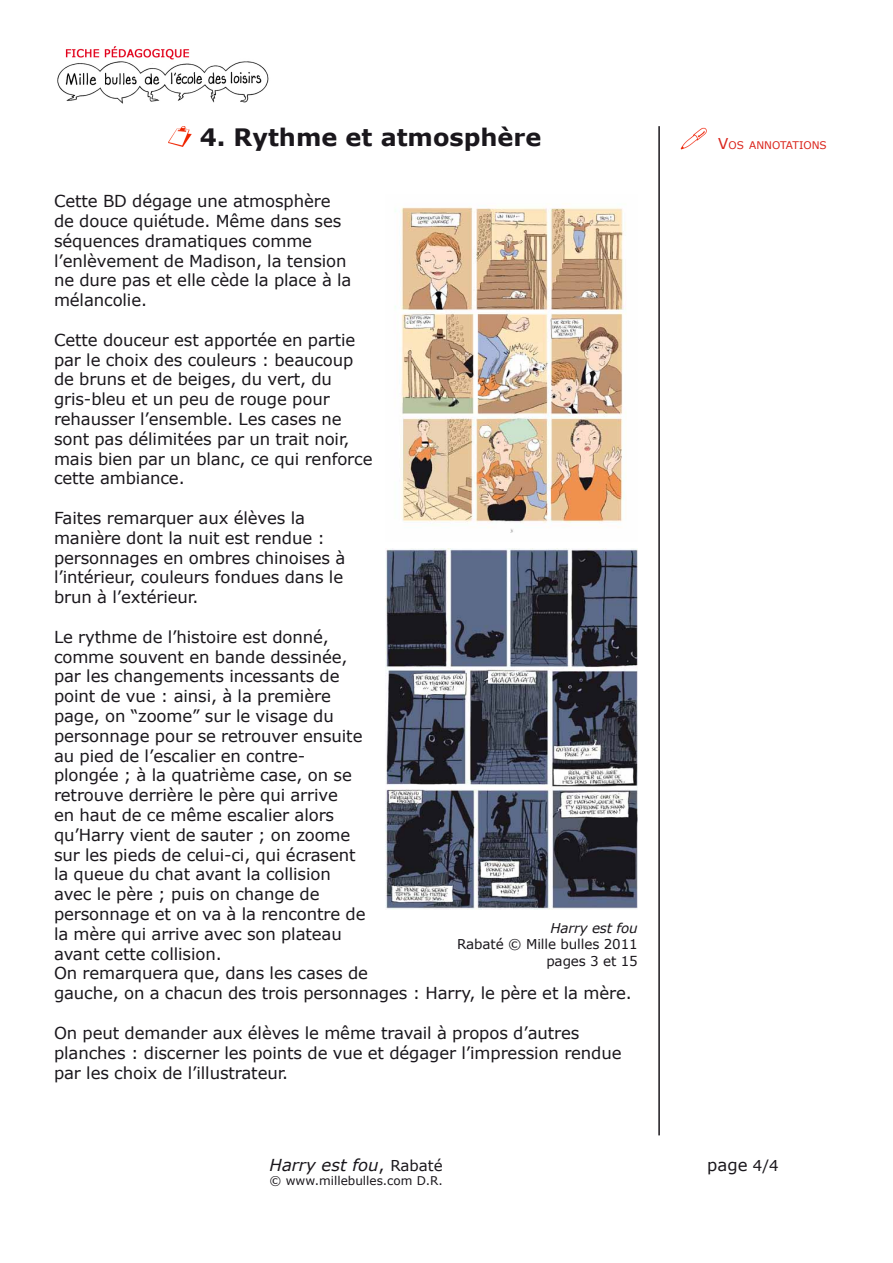
<style>
.page{position:relative;width:893px;height:1263px;background:#fff}
.page>*{position:absolute;margin:0;border:0;box-sizing:border-box;transform-origin:0 0}
.t1{font:700 24px "Verdana";color:#1a171c}
.t2{font:16.5px/19.8px "Verdana";letter-spacing:-.005em;color:#1a171c}
.t3{font:italic 16.5px "Verdana";color:#1a171c}
.t4{font:13.5px/16.2px "Verdana";letter-spacing:-.005em;color:#1a171c;text-align:right}
.t5{font:italic 13.5px "Verdana";letter-spacing:-.005em;color:#1a171c}
.t6{font:12px "Verdana";color:#1a171c}
.t7{font:10.5px "Verdana";color:#da231a}
.s1{font-size:15px}
.s2{font-style:normal}
.s3{font-style:normal;font-size:15px}
</style>
<div class="page">
<hr style="left:658px;top:126px;width:2px;height:1009px;background:#1a171c">
<img style="left:680px;top:127px;width:27px;height:23px">
<img style="left:57px;top:46px;width:212px;height:58px">
<img style="left:169px;top:126px;width:22px;height:20px">
<img style="left:385px;top:548px;width:253px;height:361px">
<img style="left:395px;top:206px;width:231px;height:327px">
<h1 class="t1" style="left:200px;top:121px;width:343px">4. Rythme et atmosphère</h1>
<p class="t2" style="left:54px;top:191px;width:299px">Cette BD dégage une atmosphère de douce quiétude. Même dans ses séquences dramatiques comme l’enlèvement de Madison, la tension ne dure pas et elle cède la place à la mélancolie.</p>
<p class="t2" style="left:54px;top:330px;width:320px">Cette douceur est apportée en partie par le choix des couleurs : beaucoup de bruns et de beiges, du vert, du gris-bleu et un peu de rouge pour rehausser l’ensemble. Les cases ne sont pas délimitées par un trait noir, mais bien par un blanc, ce qui renforce cette ambiance.</p>
<p class="t2" style="left:54px;top:508px;width:293px">Faites remarquer aux élèves la manière dont la nuit est rendue : personnages en ombres chinoises à l’intérieur, couleurs fondues dans le brun à l’extérieur.</p>
<p class="t2" style="left:54px;top:627px;width:579px">Le rythme de l’histoire est donné,<br>comme souvent en bande dessinée,<br>par les changements incessants de<br>point de vue : ainsi, à la première<br>page, on “zoome” sur le visage du<br>personnage pour se retrouver ensuite<br>au pied de l’escalier en contre-<br>plongée ; à la quatrième case, on se<br>retrouve derrière le père qui arrive<br>en haut de ce même escalier alors<br>qu’Harry vient de sauter ; on zoome<br>sur les pieds de celui-ci, qui écrasent<br>la queue du chat avant la collision<br>avec le père ; puis on change de<br>personnage et on va à la rencontre de<br>la mère qui arrive avec son plateau<br>avant cette collision.<br>On remarquera que, dans les cases de<br>gauche, on a chacun des trois personnages : Harry, le père et la mère.</p>
<p class="t2" style="left:54px;top:1023px;width:569px">On peut demander aux élèves le même travail à propos d’autres planches : discerner les points de vue et dégager l’impression rendue par les choix de l’illustrateur.</p>
<p class="t5" style="left:550px;top:919px;width:89px">Harry est fou</p>
<p class="t4" style="left:457px;top:936px;width:182px">Rabaté © Mille bulles 2011 pages 3 et 15</p>
<p class="t7" style="left:718px;top:138px;width:110px"><span class="s1">V</span>OS ANNOTATIONS</p>
<p class="t3" style="left:270px;top:1154px;width:175px">Harry est fou<span class="s2">,</span> <span class="s3">Rabaté</span></p>
<p class="t2" style="left:707px;top:1155px;width:73px">page <span class="s1">4/4</span></p>
<p class="t6" style="left:270px;top:1173px;width:175px">© www.millebulles.com D.R.</p>
</div>
